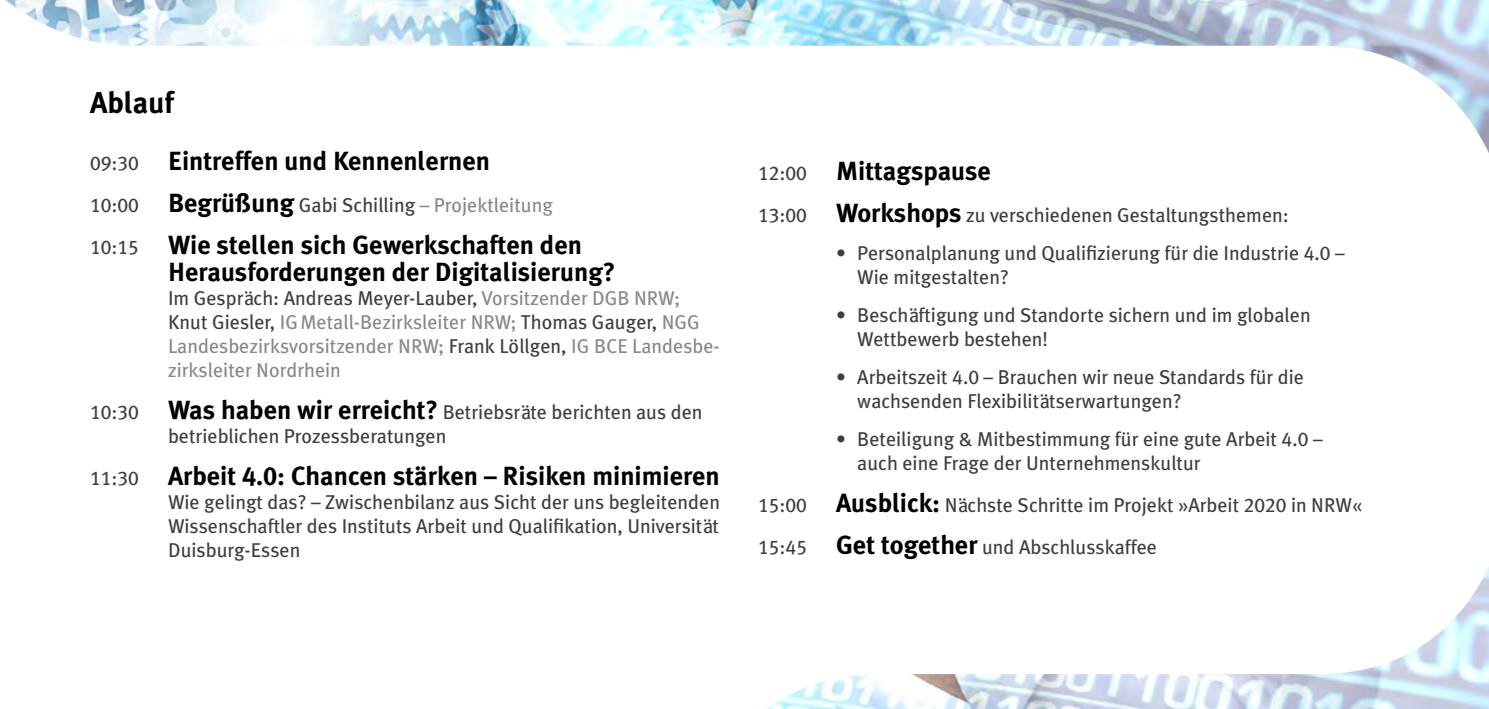
<style>
.page{position:relative;width:1489px;height:709px;background:#fff}
.page>*{position:absolute;margin:0;border:0;box-sizing:border-box;transform-origin:0 0}
.t1{font:700 30px "Meta Plus";color:#000}
.t2{font:700 26.25px/27.5px "Meta Plus";color:#000}
.t3{font:20px/24px "Meta Plus";color:#3e3d40}
.t4{font:20px/24px "Meta Plus";color:#87888a}
.s1{font-family:"Meta Plus Book Caps";font-weight:400;font-size:20px;color:#3e3d40}
.s2{font-family:"Meta Plus Book Caps";color:#3e3d40}
.s3{font-weight:700;font-size:26.25px;color:#000}
.s4{color:#3e3d40}
.s5{font-family:"Meta Plus Book Caps"}
.s6{font-family:"Meta Plus Bold Caps";font-weight:400}
</style>
<div class="page">
<img style="left:6px;top:0;width:1482px;height:151px">
<img style="left:766px;top:569px;width:722px;height:140px">
<h1 class="t1" style="left:90px;top:86px;width:85px">Ablauf</h1>
<h2 class="t2" style="left:90px;top:147px;width:401px"><span class="s1">09:30</span> Eintreffen und Kennenlernen</h2>
<p class="t4" style="left:90px;top:193px;width:464px"><span class="s2">10:00</span> <span class="s3">Begrüßung</span> <span class="s4">Gabi Schilling</span> – Projektleitung</p>
<h2 class="t2" style="left:168px;top:231px;width:449px;text-indent:-78px"><span class="s1">10:15</span> Wie stellen sich Gewerkschaften den<br>Herausforderungen der Digitalisierung?</h2>
<p class="t4" style="left:168px;top:286px;width:553px"><span class="s4">Im Gespräch: Andreas Meyer-Lauber,</span> Vorsitzender DGB NRW; <span class="s4">Knut Giesler,</span> IGMetall-Bezirksleiter NRW; <span class="s4">Thomas Gauger,</span> NGG Landesbezirksvorsitzender NRW; <span class="s4">Frank Löllgen,</span> IG BCE Landesbe&shy;zirksleiter Nordrhein</p>
<p class="t3" style="left:168px;top:400px;width:536px;text-indent:-78px"><span class="s5">10:30</span> <span class="s3">Was haben wir erreicht?</span> Betriebsräte berichten aus den betrieblichen Prozessberatungen</p>
<h2 class="t2" style="left:90px;top:462px;width:631px"><span class="s1">11:30</span> Arbeit <span class="s6">4.0</span>: Chancen stärken – Risiken minimieren</h2>
<p class="t3" style="left:168px;top:489px;width:553px;text-align:justify">Wie gelingt das? – Zwischenbilanz aus Sicht der uns begleitenden Wissenschaftler des Instituts Arbeit und Qualifikation, Universität Duisburg-Essen</p>
<h2 class="t2" style="left:758px;top:157px;width:234px"><span class="s1">12:00</span> Mittagspause</h2>
<p class="t3" style="left:758px;top:202px;width:532px"><span class="s5">13:00</span> <span class="s3">Workshops</span> zu verschiedenen Gestaltungsthemen:</p>
<p class="t3" style="left:857px;top:241px;width:489px;text-indent:-21px">• Personalplanung und Qualifizierung für die Industrie <span class="s5">4.0</span> –<br>Wie mitgestalten?</p>
<p class="t3" style="left:857px;top:303px;width:455px;text-indent:-21px">• Beschäftigung und Standorte sichern und im globalen<br>Wettbewerb bestehen!</p>
<p class="t3" style="left:857px;top:365px;width:448px;text-indent:-21px">• Arbeitszeit <span class="s5">4.0</span> – Brauchen wir neue Standards für die wachsenden Flexibilitätserwartungen?</p>
<p class="t3" style="left:857px;top:427px;width:467px;text-indent:-21px">• Beteiligung &amp; Mitbestimmung für eine gute Arbeit <span class="s5">4.0</span> – auch eine Frage der Unternehmenskultur</p>
<p class="t3" style="left:758px;top:484px;width:605px;line-height:41.8px"><span class="s5">15:00</span> <span class="s3">Ausblick:</span> Nächste Schritte im Projekt »Arbeit <span class="s5">2020</span> in NRW«<br><span class="s5">15:45</span> <span class="s3">Get together</span> und Abschlusskaffee</p>
</div>
